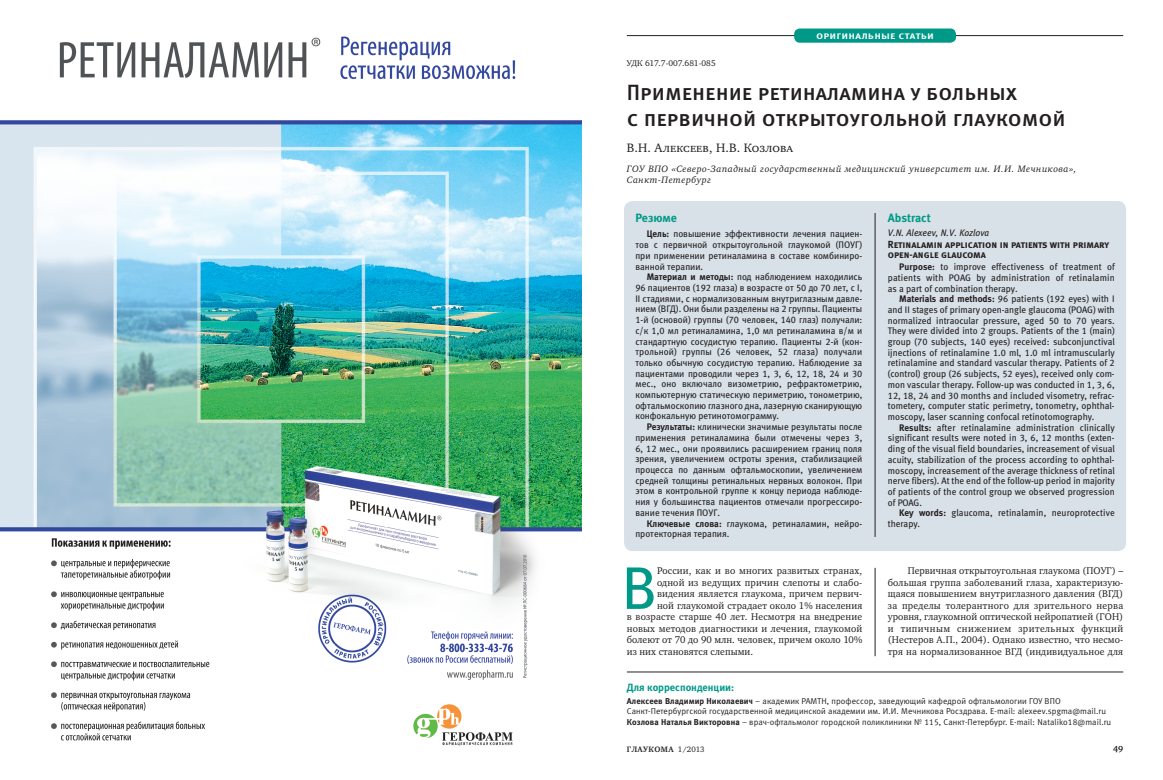
<style>
.page{position:relative;width:1163px;height:780px;background:#fff}
.page>*{position:absolute;margin:0;border:0;box-sizing:border-box;transform-origin:0 0}
.First{font:60.1px "Meta Book LFC";color:#098}
.t1{font:22px/26px "Meta Medium Caps LFC";color:#231f20}
.Authors{font:12.5px "Charter SCC";letter-spacing:.01em;color:#231f20}
.Abstract_subhead{font:12px "Meta Bold LFC";color:#098}
.Corr_subhead{font:10.5px "Meta Bold LFC";color:#098}
.Abstract_title{font:10.3px/10.7px "Meta Bold Caps LFC";color:#231f20}
.Body_text_GlN{font:10px/11.5px "Charter C";letter-spacing:.01em;color:#231f20;text-align:justify}
.First-2{font:10px "Charter C";letter-spacing:.015em;color:#231f20}
.Abstract{font:9.5px/10.7px "Meta Book LFC";color:#231f20;text-align:justify}
.Abstract_English{font:9.5px/10.7px "Meta Book LFC";color:#231f20;text-align:justify}
.Address{font:italic 9.5px/11.4px "Charter C";letter-spacing:.05em;color:#231f20}
.Abstract_authors{font:italic 9.5px "Meta Book LFC";letter-spacing:.01em;color:#231f20;scale:.95 1}
.t2{font:700 9px "Charter C";color:#231f20}
.Corr_text{font:8.5px/10px "Meta Normal LFC";letter-spacing:.01em;color:#231f20}
.UDK{font:8.5px "Charter C";color:#231f20}
.t3{font:8px "Meta Bold LFC";letter-spacing:.075em;color:#fff;scale:1.2 1}
.t4{font:700 8px "Charter C";letter-spacing:.05em;color:#231f20}
.s1{font-family:"Meta Bold LFC"}
.s2{font-weight:400}
</style>
<div class="page">
<hr style="left:626px;top:35px;width:497px;height:1px;background:#231f20">
<div style="left:794px;top:28px;width:161px;height:15px;background:#098;border-radius:6px"></div>
<div style="left:624px;top:201px;width:501px;height:350px;background:#d8e1e7;border-radius:9px"></div>
<hr style="left:626px;top:671px;width:497px;height:1px;background:#231f20">
<hr style="left:874px;top:213px;width:1px;height:324px;background:#231f20">
<hr style="left:874px;top:568px;width:1px;height:88px;background:#231f20">
<img style="left:0;top:36px;width:581px;height:710px">
<p class="t3" style="left:816px;top:31px;width:99px">ОРИГИНАЛЬНЫЕ СТАТЬИ</p>
<p class="UDK" style="left:626px;top:58px;width:90px">УДК 617.7-007.681-085</p>
<p class="t1" style="left:626px;top:79px;width:440px">Применение ретиналамина у больных<br>с первичной открытоугольной глаукомой</p>
<p class="Authors" style="left:626px;top:141px;width:168px">В.Н. Алексеев, Н.В. Козлова</p>
<p class="Address" style="left:626px;top:163px;width:451px">ГОУ ВПО «Северо-Западный государственный медицинский университет им. И.И. Мечникова»,<br>Санкт-Петербург</p>
<p class="Abstract_subhead" style="left:635px;top:210px;width:43px">Резюме</p>
<p class="Abstract" style="left:635px;top:229px;width:228px;text-indent:11px"><span class="s1">Цель:</span> повышение эффективности лечения пациен&shy;тов с первичной открытоугольной глаукомой (ПОУГ) при применении ретиналамина в составе комбиниро&shy;ванной терапии.</p>
<p class="Abstract" style="left:635px;top:271px;width:228px;text-indent:11px"><span class="s1">Материал и методы:</span> под наблюдением находились 96 пациентов (192 глаза) в возрасте от 50 до 70 лет, с I, II стадиями, с нормализованным внутриглазным давле&shy;нием (ВГД). Они были разделены на 2 группы. Пациенты 1-й (основой) группы (70 человек, 140 глаз) получали: с/к 1,0 мл ретиналамина, 1,0 мл ретиналамина в/м и стандартную сосудистую терапию. Пациенты 2-й (кон&shy;трольной) группы (26 человек, 52 глаза) получали только обычную сосудистую терапию. Наблюдение за пациентами проводили через 1, 3, 6, 12, 18, 24 и 30 мес., оно включало визометрию, рефрактометрию, компьютерную статическую периметрию, тонометрию, офтальмоскопию глазного дна, лазерную сканирующую конфокальную ретинотомограмму.</p>
<p class="Abstract" style="left:635px;top:421px;width:228px;text-indent:11px"><span class="s1">Результаты:</span> клинически значимые результаты после применения ретиналамина были отмечены через 3, 6, 12 мес., они проявились расширением границ поля зрения, увеличением остроты зрения, стабилизацией процесса по данным офтальмоскопии, увеличением средней толщины ретинальных нервных волокон. При этом в контрольной группе к концу периода наблюде&shy;ния у большинства пациентов отмечали прогрессиро&shy;вание течения ПОУГ.</p>
<p class="Abstract" style="left:635px;top:518px;width:228px;text-indent:11px"><span class="s1">Ключевые слова:</span> глаукома, ретиналамин, нейро&shy;протекторная терапия.</p>
<p class="First" style="left:622px;top:554px;width:36px">В</p>
<p class="First-2" style="left:657px;top:565px;width:206px">России, как и во многих развитых странах,</p>
<p class="First-2" style="left:657px;top:577px;width:207px">одной из ведущих причин слепоты и слабо-</p>
<p class="First-2" style="left:657px;top:588px;width:207px">видения является глаукома, причем первич-</p>
<p class="First-2" style="left:657px;top:600px;width:207px">ной глаукомой страдает около 1% населения</p>
<p class="First-2" style="left:626px;top:611px;width:237px">в возрасте старше 40 лет. Несмотря на внедрение</p>
<p class="First-2" style="left:626px;top:623px;width:237px">новых методов диагностики и лечения, глаукомой</p>
<p class="First-2" style="left:626px;top:634px;width:237px">болеют от 70 до 90 млн. человек, причем около 10%</p>
<p class="First-2" style="left:626px;top:646px;width:128px">из них становятся слепыми.</p>
<p class="Abstract_subhead" style="left:887px;top:210px;width:44px">Abstract</p>
<p class="Abstract_authors" style="left:887px;top:227px;width:108px">V.N. Alexeev, N.V. Kozlova</p>
<p class="Abstract_title" style="left:887px;top:239px;width:223px">Retinalamin application in patients with primary open-angle glaucoma</p>
<p class="Abstract_English" style="left:887px;top:261px;width:228px;text-indent:11px"><span class="s1">Purpose:</span> to improve effectiveness of treatment of patients with POAG by administration of retinalamin as a part of combination therapy.</p>
<p class="Abstract_English" style="left:887px;top:293px;width:228px;text-indent:11px"><span class="s1">Materials and methods:</span> 96 patients (192 eyes) with I and II stages of primary open-angle glaucoma (POAG) with normalized intraocular pressure, aged 50 to 70 years.<br>They were divided into 2 groups. Patients of the 1 (main) group (70 subjects, 140 eyes) received: subconjunctival ijnections of retinalamine 1.0 ml, 1.0 ml intramuscularly retinalamine and standard vascular therapy. Patients of 2 (control) group (26 subjects, 52 eyes), received only com&shy;mon vascular therapy. Follow-up was conducted in 1, 3, 6, 12, 18, 24 and 30 months and included visometry, refrac&shy;tometery, computer static perimetry, tonometry, ophthal&shy;moscopy, laser scanning confocal retinotomography.</p>
<p class="Abstract_English" style="left:887px;top:422px;width:228px;text-indent:11px"><span class="s1">Results:</span> after retinalamine administration clinically significant results were noted in 3, 6, 12 months (exten&shy;ding of the visual field boundaries, increasement of visual acuity, stabilization of the process according to ophthal&shy;moscopy, increasement of the average thickness of retinal nerve fibers). At the end of the follow-up period in majority of patients of the control group we observed progression of POAG.</p>
<p class="Abstract_English" style="left:887px;top:507px;width:228px;text-indent:11px"><span class="s1">Key words:</span> glaucoma, retinalamin, neuroprotective therapy.</p>
<p class="Body_text_GlN" style="left:887px;top:565px;width:237px;text-indent:20px">Первичная открытоугольная глаукома (ПОУГ) – большая группа заболеваний глаза, характеризую&shy;щаяся повышением внутриглазного давления (ВГД) за пределы толерантного для зрительного нерва уровня, глаукомной оптической нейропатией (ГОН) и типичным снижением зрительных функций (Нестеров А.П., 2004). Однако известно, что несмо&shy;тря на нормализованное ВГД (индивидуальное для</p>
<p class="Corr_subhead" style="left:626px;top:681px;width:109px">Для корреспонденции:</p>
<p class="Corr_text" style="left:626px;top:696px;width:480px"><span class="s1">Алексеев Владимир Николаевич</span> – академик РАМТН, профессор, заведующий кафедрой офтальмологии ГОУ ВПО<br>Санкт-Петербургской государственной медицинской академии им. И.И. Мечникова Росздрава. E-mail: alexeev.spgma@mail.ru</p>
<p class="Corr_text" style="left:626px;top:717px;width:486px"><span class="s1">Козлова Наталья Викторовна</span> – врач-офтальмолог городской поликлиники № 115, Санкт-Петербург. E-mail: Nataliko18@mail.ru</p>
<p class="t4" style="left:626px;top:744px;width:79px">ГЛАУКОМА <span class="s2">1/2013</span></p>
<p class="t2" style="left:1112px;top:743px;width:12px">49</p>
</div>
